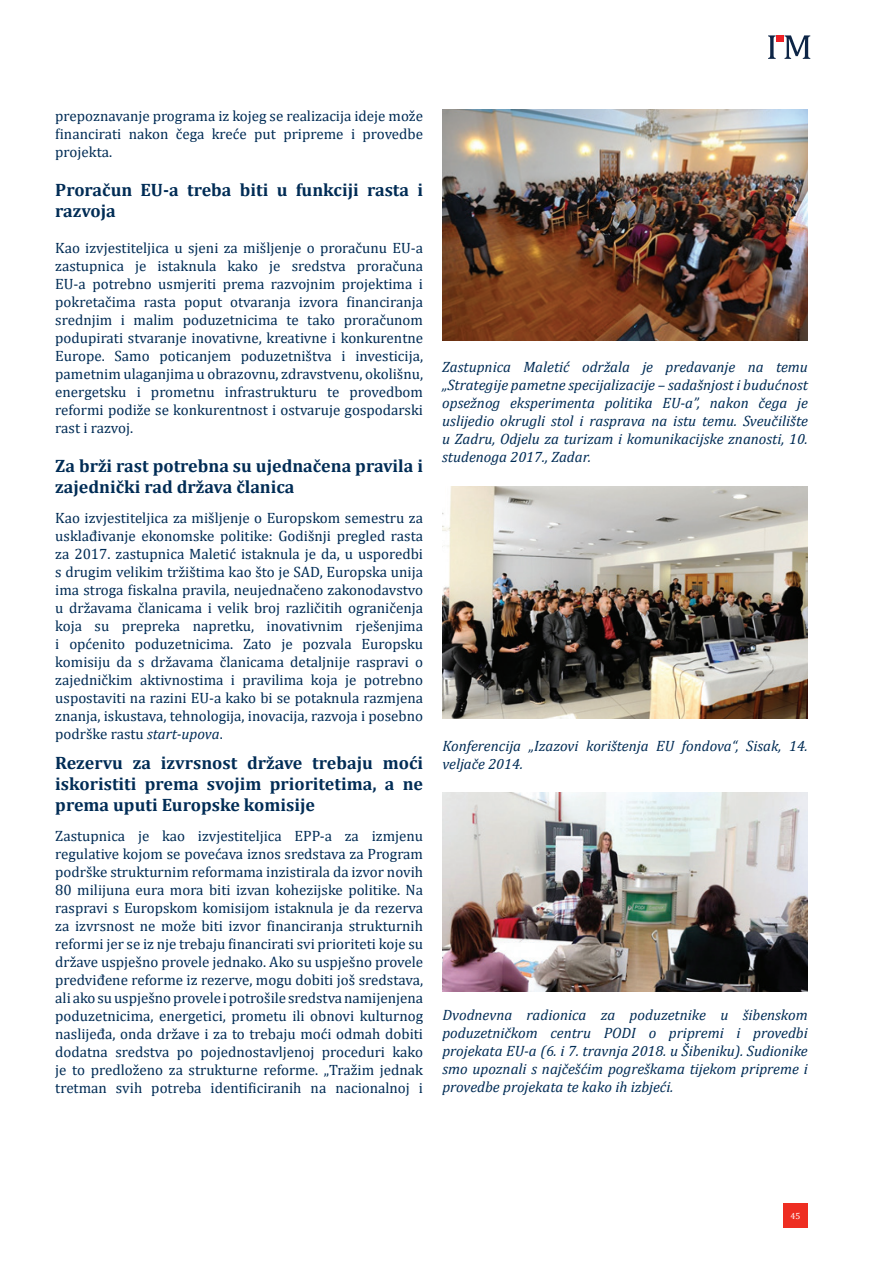
<style>
.page{position:relative;width:893px;height:1263px;background:#fff}
.page>*{position:absolute;margin:0;border:0;box-sizing:border-box;transform-origin:0 0}
.t1{font:700 18px/21px "Cambria";color:#002c55}
.t2{font:15px/18px "Cambria";color:#002c55;text-align:justify}
.t3{font:italic 15px/18px "Cambria";color:#002c55;text-align:justify}
.t4{font:9px "Cambria";color:#fff}
.s1{font-style:italic}
</style>
<div class="page">
<div style="left:783px;top:1203px;width:25px;height:24px;background:#ee2e22"></div>
<svg style="left:768px;top:35px;width:8px;height:24px"></svg>
<svg style="left:784px;top:35px;width:26px;height:24px"></svg>
<div style="left:776px;top:35px;width:7px;height:7px;background:#ee2026"></div>
<img style="left:442px;top:110px;width:366px;height:230px">
<img style="left:442px;top:487px;width:366px;height:232px">
<img style="left:443px;top:792px;width:365px;height:199px">
<p class="t2" style="left:55px;top:107px;width:369px">prepoznavanje programa iz kojeg se realizacija ideje može financirati nakon čega kreće put pripreme i provedbe projekta.</p>
<p class="t1" style="left:55px;top:179px;width:369px">Proračun EU-a treba biti u funkciji rasta i razvoja</p>
<p class="t2" style="left:55px;top:239px;width:369px">Kao izvjestiteljica u sjeni za mišljenje o proračunu EU-a zastupnica je istaknula kako je sredstva proračuna EU-a potrebno usmjeriti prema razvojnim projektima i pokretačima rasta poput otvaranja izvora financiranja srednjim i malim poduzetnicima te tako proračunom podupirati stvaranje inovativne, kreativne i konkurentne Europe. Samo poticanjem poduzetništva i investicija, pametnim ulaganjima u obrazovnu, zdravstvenu, okolišnu, energetsku i prometnu infrastrukturu te provedbom reformi podiže se konkurentnost i ostvaruje gospodarski rast i razvoj.</p>
<p class="t1" style="left:55px;top:455px;width:369px">Za brži rast potrebna su ujednačena pravila i zajednički rad država članica</p>
<p class="t2" style="left:55px;top:509px;width:369px">Kao izvjestiteljica za mišljenje o Europskom semestru za usklađivanje ekonomske politike: Godišnji pregled rasta za 2017. zastupnica Maletić istaknula je da, u usporedbi s drugim velikim tržištima kao što je SAD, Europska unija ima stroga fiskalna pravila, neujednačeno zakonodavstvo u državama članicama i velik broj različitih ograničenja koja su prepreka napretku, inovativnim rješenjima i općenito poduzetnicima. Zato je pozvala Europsku komisiju da s državama članicama detaljnije raspravi o zajedničkim aktivnostima i pravilima koja je potrebno uspostaviti na razini EU-a kako bi se potaknula razmjena znanja, iskustava, tehnologija, inovacija, razvoja i posebno podrške rastu <span class="s1">start-upova</span>.</p>
<p class="t1" style="left:55px;top:752px;width:369px;text-align:justify">Rezervu za izvrsnost države trebaju moći iskoristiti prema svojim prioritetima, a ne prema uputi Europske komisije</p>
<p class="t2" style="left:55px;top:827px;width:369px">Zastupnica je kao izvjestiteljica EPP-a za izmjenu regulative kojom se povećava iznos sredstava za Program podrške strukturnim reformama inzistirala da izvor novih 80 milijuna eura mora biti izvan kohezijske politike. Na raspravi s Europskom komisijom istaknula je da rezerva za izvrsnost ne može biti izvor financiranja strukturnih reformi jer se iz nje trebaju financirati svi prioriteti koje su države uspješno provele jednako. Ako su uspješno provele predviđene reforme iz rezerve, mogu dobiti još sredstava, ali ako su uspješno provele i potrošile sredstva namijenjena poduzetnicima, energetici, prometu ili obnovi kulturnog naslijeđa, onda države i za to trebaju moći odmah dobiti dodatna sredstva po pojednostavljenoj proceduri kako je to predloženo za strukturne reforme. „Tražim jednak tretman svih potreba identificiranih na nacionalnoj i</p>
<p class="t3" style="left:442px;top:358px;width:367px">Zastupnica Maletić održala je predavanje na temu „Strategije pametne specijalizacije – sadašnjost i budućnost opsežnog eksperimenta politika EU-a”, nakon čega je uslijedio okrugli stol i rasprava na istu temu. Sveučilište u Zadru, Odjelu za turizam i komunikacijske znanosti, 10. studenoga 2017., Zadar.</p>
<p class="t3" style="left:442px;top:736px;width:367px">Konferencija „Izazovi korištenja EU fondova“, Sisak, 14. veljače 2014.</p>
<p class="t3" style="left:442px;top:1005px;width:367px">Dvodnevna radionica za poduzetnike u šibenskom poduzetničkom centru PODI o pripremi i provedbi projekata EU-a (6. i 7. travnja 2018. u Šibeniku). Sudionike smo upoznali s najčešćim pogreškama tijekom pripreme i provedbe projekata te kako ih izbjeći.</p>
<p class="t4" style="left:790px;top:1210px;width:12px">45</p>
</div>
